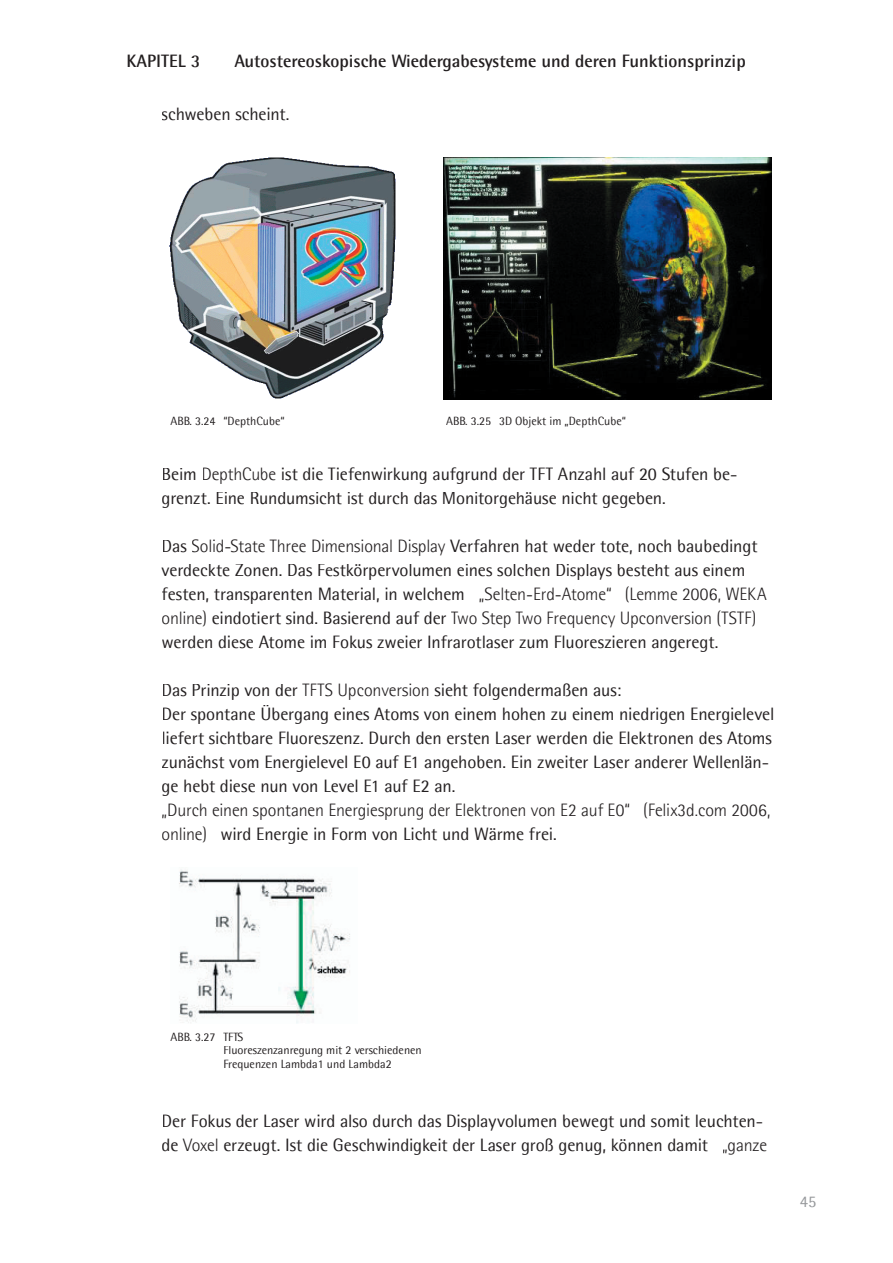
<style>
.page{position:relative;width:893px;height:1263px;background:#fff}
.page>*{position:absolute;margin:0;border:0;box-sizing:border-box;transform-origin:0 0}
.t1{font:18px/24px "Agfa Rotis Semisans";letter-spacing:-.01em;color:#231f20}
.t2{font:300 18px/24px "Agfa Rotis Semisans";letter-spacing:-.01em;color:#231f20}
.t3{font:700 18px "Agfa Rotis Semisans";color:#231f20}
.t4{font:16.5px "Agfa Rotis Semisans";color:#97999c}
.t5{font:12px/13.5px "Agfa Rotis Semisans";color:#231f20}
.s1{font-weight:300}
.s2{font-weight:400}
</style>
<div class="page">
<img style="left:169px;top:157px;width:226px;height:241px">
<img style="left:444px;top:157px;width:328px;height:242px">
<img style="left:179px;top:869px;width:171px;height:154px">
<p class="t3" style="left:126px;top:50px;width:76px">KAPITEL 3</p>
<p class="t3" style="left:234px;top:50px;width:513px">Autostereoskopische Wiedergabesysteme und deren Funktionsprinzip</p>
<p class="t1" style="left:162px;top:102px;width:130px">schweben scheint.</p>
<p class="t5" style="left:171px;top:414px;width:116px">ABB. 3.24 “DepthCube“</p>
<p class="t5" style="left:446px;top:414px;width:181px">ABB. 3.25 3D Objekt im „DepthCube“</p>
<p class="t1" style="left:162px;top:462px;width:577px">Beim <span class="s1">DepthCube</span> ist die Tiefenwirkung aufgrund der TFT Anzahl auf 20 Stufen be&shy;grenzt. Eine Rundumsicht ist durch das Monitorgehäuse nicht gegeben.</p>
<p class="t1" style="left:162px;top:534px;width:607px">Das <span class="s1">Solid-State Three Dimensional Display</span> Verfahren hat weder tote, noch baubedingt verdeckte Zonen. Das Festkörpervolumen eines solchen Displays besteht aus einem festen, transparenten Material, in welchem <span class="s1">„Selten-Erd-Atome“ (Lemme 2006, WEKA online)</span> eindotiert sind. Basierend auf der <span class="s1">Two Step Two Frequency Upconversion (TSTF) </span>werden diese Atome im Fokus zweier Infrarotlaser zum Fluoreszieren angeregt.</p>
<p class="t1" style="left:162px;top:678px;width:614px">Das Prinzip von der <span class="s1">TFTS Upconversion</span> sieht folgendermaßen aus:<br>Der spontane Übergang eines Atoms von einem hohen zu einem niedrigen Energielevel liefert sichtbare Fluoreszenz. Durch den ersten Laser werden die Elektronen des Atoms zunächst vom Energielevel E0 auf E1 angehoben. Ein zweiter Laser anderer Wellenlän&shy;ge hebt diese nun von Level E1 auf E2 an.</p>
<p class="t2" style="left:162px;top:798px;width:610px">„Durch einen spontanen Energiesprung der Elektronen von E2 auf E0“ (Felix3d.com 2006, online) <span class="s2">wird Energie in Form von Licht und Wärme frei.</span></p>
<p class="t5" style="left:223px;top:1030px;width:200px;text-indent:-53px">ABB. 3.27 TFTS<br>Fluoreszenzanregung mit 2 verschiedenen<br>Frequenzen Lambda1 und Lambda2</p>
<p class="t1" style="left:162px;top:1109px;width:607px">Der Fokus der Laser wird also durch das Displayvolumen bewegt und somit leuchten&shy;de <span class="s1">Voxel</span> erzeugt. Ist die Geschwindigkeit der Laser groß genug, können damit <span class="s1">„ganze</span></p>
<p class="t4" style="left:800px;top:1191px;width:18px">45</p>
</div>
